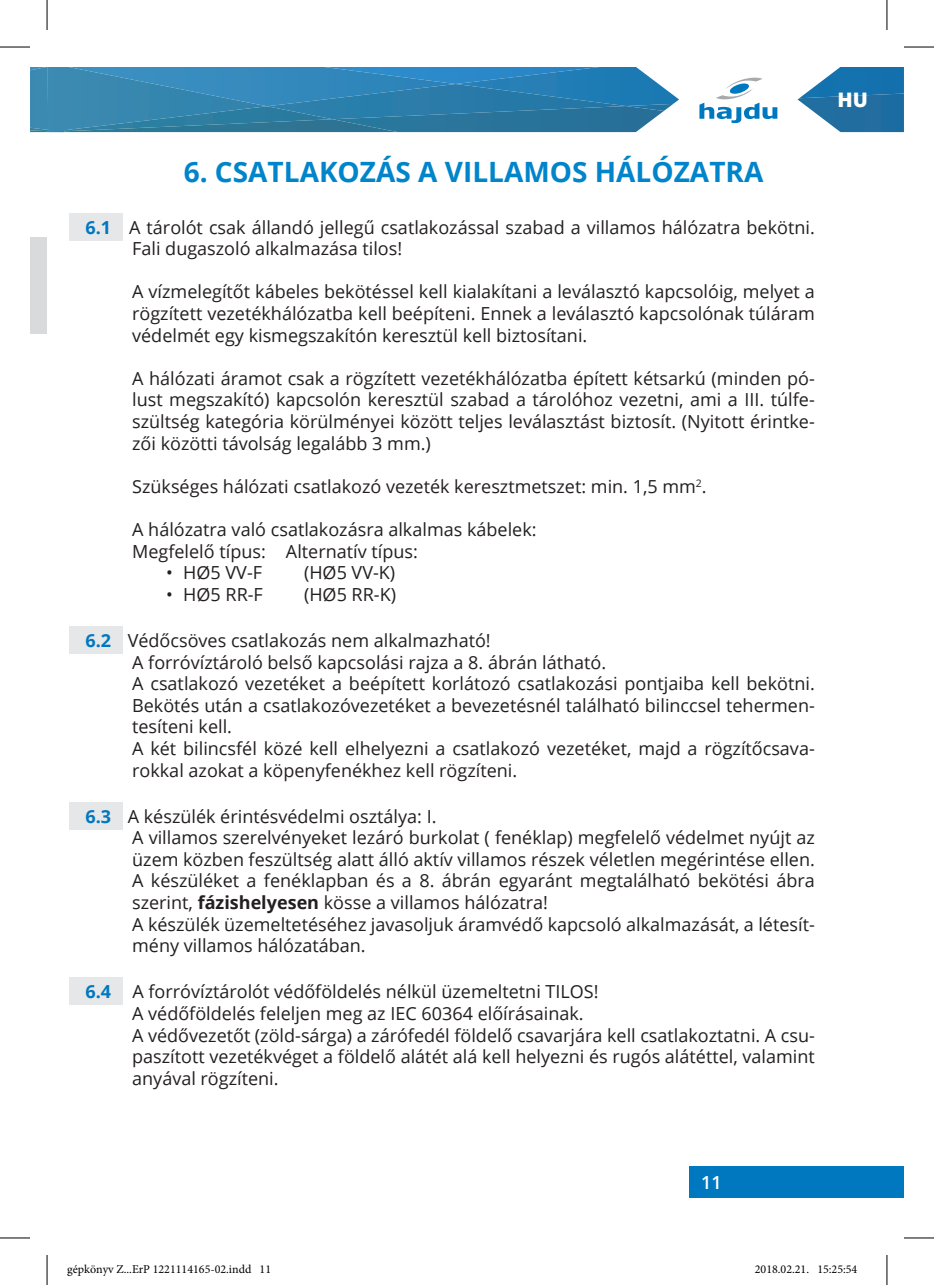
<style>
.page{position:relative;width:934px;height:1285px;background:#fff}
.page>*{position:absolute;margin:0;border:0;box-sizing:border-box;transform-origin:0 0}
.t1{font:700 28px "Open Sans";color:#0084ca}
.t2{font:800 20px "Open Sans";color:#fff}
.t3{font:18px/21.6px "Open Sans";color:#231f20}
.t4{font:600 18px "Open Sans";color:#fff}
.t5{font:12px "Minion Pro";color:#000}
.s1{font-weight:700;color:#0078c0}
.s2{font-weight:700}
</style>
<div class="page">
<div style="left:689px;top:1166px;width:214px;height:32px;background:#0078c0"></div>
<svg style="left:30px;top:67px;width:873px;height:66px"></svg>
<div style="left:30px;top:237px;width:17px;height:97px;background:#d9dadc"></div>
<div style="left:70px;top:213px;width:53px;height:28px;background:#e6e7e9"></div>
<div style="left:70px;top:626px;width:53px;height:28px;background:#e6e7e9"></div>
<div style="left:70px;top:802px;width:53px;height:27px;background:#e6e7e9"></div>
<div style="left:70px;top:977px;width:53px;height:28px;background:#e6e7e9"></div>
<hr style="left:0;top:47px;width:30px;height:1px;background:#000">
<hr style="left:903px;top:47px;width:30px;height:1px;background:#000">
<hr style="left:0;top:1237px;width:30px;height:1px;background:#000">
<hr style="left:903px;top:1237px;width:30px;height:1px;background:#000">
<hr style="left:47px;top:0;width:1px;height:30px;background:#000">
<hr style="left:47px;top:1255px;width:1px;height:30px;background:#000">
<hr style="left:886px;top:0;width:1px;height:30px;background:#000">
<hr style="left:886px;top:1255px;width:1px;height:30px;background:#000">
<h1 class="t1" style="left:184px;top:152px;width:581px">6. CSATLAKOZÁS A VILLAMOS HÁLÓZATRA</h1>
<p class="t3" style="left:132px;top:216px;width:684px;text-indent:-47px"><span class="s1">6.1</span> A tárolót csak állandó jellegű csatlakozással szabad a villamos hálózatra bekötni.<br>Fali dugaszoló alkalmazása tilos!</p>
<p class="t3" style="left:132px;top:281px;width:684px;text-align:justify">A vízmelegítőt kábeles bekötéssel kell kialakítani a leválasztó kapcsolóig, melyet a rögzített vezetékhálózatba kell beépíteni. Ennek a leválasztó kapcsolónak túláram védelmét egy kismegszakítón keresztül kell biztosítani.</p>
<p class="t3" style="left:132px;top:367px;width:684px;text-align:justify">A hálózati áramot csak a rögzített vezetékhálózatba épített kétsarkú (minden pó&shy;lust megszakító) kapcsolón keresztül szabad a tárolóhoz vezetni, ami a III. túlfe&shy;szültség kategória körülményei között teljes leválasztást biztosít. (Nyitott érintke&shy;zői közötti távolság legalább 3 mm.)</p>
<p class="t3" style="left:132px;top:475px;width:575px">Szükséges hálózati csatlakozó vezeték keresztmetszet: min. 1,5 mm<sup>2</sup>.</p>
<p class="t3" style="left:132px;top:518px;width:406px">A hálózatra való csatlakozásra alkalmas kábelek:<br>Megfelelő típus: Alternatív típus:</p>
<p class="t3" style="left:166px;top:561px;width:97px">• HØ5 VV-F</p>
<p class="t3" style="left:304px;top:561px;width:93px">(HØ5 VV-K)</p>
<p class="t3" style="left:166px;top:583px;width:98px">• HØ5 RR-F</p>
<p class="t3" style="left:304px;top:583px;width:94px">(HØ5 RR-K)</p>
<p class="t3" style="left:132px;top:629px;width:684px;text-indent:-47px"><span class="s1">6.2</span> Védőcsöves csatlakozás nem alkalmazható!<br>A forróvíztároló belső kapcsolási rajza a 8. ábrán látható.<br>A csatlakozó vezetéket a beépített korlátozó csatlakozási pontjaiba kell bekötni.<br>Bekötés után a csatlakozóvezetéket a bevezetésnél található bilinccsel tehermen&shy;tesíteni kell.<br>A két bilincsfél közé kell elhelyezni a csatlakozó vezetéket, majd a rögzítőcsava&shy;rokkal azokat a köpenyfenékhez kell rögzíteni.</p>
<p class="t3" style="left:132px;top:805px;width:684px;text-indent:-47px"><span class="s1">6.3</span> A készülék érintésvédelmi osztálya: I.<br>A villamos szerelvényeket lezáró burkolat ( fenéklap) megfelelő védelmet nyújt az üzem közben feszültség alatt álló aktív villamos részek véletlen megérintése ellen.<br>A készüléket a fenéklapban és a 8. ábrán egyaránt megtalálható bekötési ábra szerint, <span class="s2">fázishelyesen</span> kösse a villamos hálózatra!<br>A készülék üzemeltetéséhez javasoljuk áramvédő kapcsoló alkalmazását, a létesít&shy;mény villamos hálózatában.</p>
<p class="t3" style="left:132px;top:980px;width:684px;text-indent:-47px"><span class="s1">6.4</span> A forróvíztárolót védőföldelés nélkül üzemeltetni TILOS!<br>A védőföldelés feleljen meg az IEC 60364 előírásainak.<br>A védővezetőt (zöld-sárga) a zárófedél földelő csavarjára kell csatlakoztatni. A csu&shy;paszított vezetékvéget a földelő alátét alá kell helyezni és rugós alátéttel, valamint anyával rögzíteni.</p>
<p class="t2" style="left:837px;top:85px;width:32px">HU</p>
<p class="t4" style="left:700px;top:1170px;width:22px">311</p>
<p class="t5" style="left:67px;top:1261px;width:205px">gépkönyv Z...ErP 1221114165-02.indd 11</p>
<p class="t5" style="left:754px;top:1261px;width:104px">2018.02.21. 15:25:54</p>
</div>
